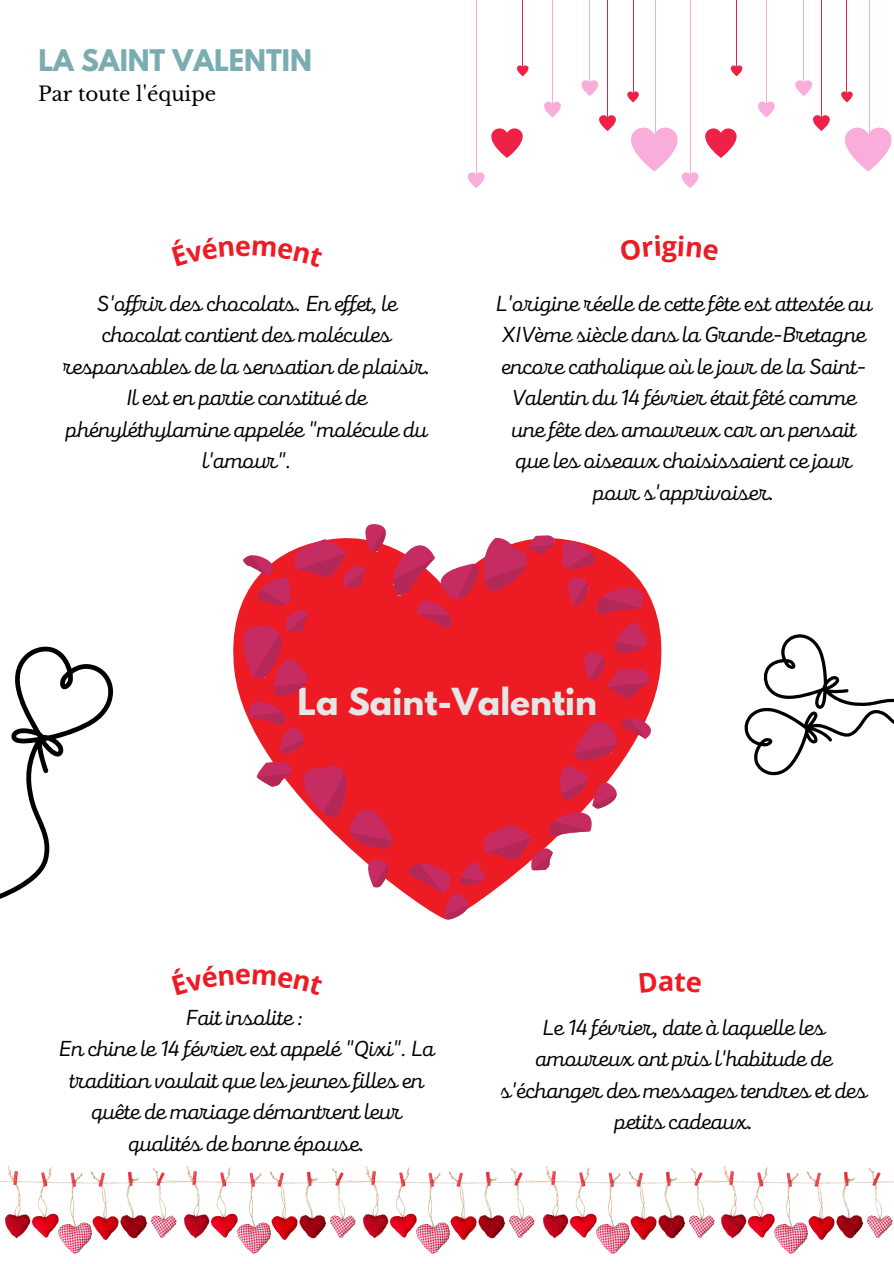
<style>
.page{position:relative;width:894px;height:1264px;background:#fff}
.page>*{position:absolute;margin:0;border:0;box-sizing:border-box;transform-origin:0 0}
.t1{font:700 33px "League Spartan";color:#e6e6e6}
.t2{font:700 27px "Open Sans";color:#ed1c24}
.t3{font:700 26.4px "League Spartan";color:#7aadb1}
.t4{font:22.5px/31.5px "Mixa";color:#000;text-align:center}
.t5{font:19.8px "Libre Baskerville";color:#000}
</style>
<div class="page">
<svg style="left:233px;top:597px;width:429px;height:137px"></svg>
<svg style="left:243px;top:524px;width:407px;height:395px"></svg>
<img style="left:0;top:1166px;width:167px;height:87px">
<img style="left:167px;top:1166px;width:178px;height:87px">
<img style="left:345px;top:1166px;width:180px;height:87px">
<img style="left:525px;top:1166px;width:178px;height:87px">
<img style="left:703px;top:1166px;width:190px;height:87px">
<hr style="left:803px;top:1px;width:1px;height:88px;background:#f9adda">
<svg style="left:795px;top:80px;width:17px;height:16px"></svg>
<hr style="left:868px;top:0;width:1px;height:159px;background:#f9adda">
<svg style="left:845px;top:123px;width:47px;height:48px"></svg>
<hr style="left:689px;top:1px;width:1px;height:174px;background:#f9adda">
<hr style="left:765px;top:0;width:1px;height:104px;background:#f9adda">
<svg style="left:758px;top:100px;width:17px;height:17px"></svg>
<hr style="left:820px;top:0;width:1px;height:118px;background:#ee2147">
<svg style="left:813px;top:114px;width:17px;height:17px"></svg>
<hr style="left:736px;top:1px;width:1px;height:68px;background:#ee2147">
<svg style="left:730px;top:65px;width:13px;height:11px"></svg>
<hr style="left:846px;top:0;width:1px;height:97px;background:#ee2147">
<svg style="left:841px;top:91px;width:12px;height:11px"></svg>
<svg style="left:491px;top:128px;width:32px;height:30px"></svg>
<hr style="left:589px;top:1px;width:1px;height:88px;background:#f9adda">
<svg style="left:581px;top:80px;width:18px;height:16px"></svg>
<hr style="left:654px;top:0;width:1px;height:159px;background:#f9adda">
<svg style="left:631px;top:123px;width:106px;height:65px"></svg>
<hr style="left:476px;top:1px;width:1px;height:174px;background:#f9adda">
<svg style="left:467px;top:172px;width:18px;height:16px"></svg>
<hr style="left:552px;top:0;width:1px;height:104px;background:#f9adda">
<svg style="left:544px;top:101px;width:17px;height:16px"></svg>
<hr style="left:607px;top:0;width:1px;height:118px;background:#ee2147">
<svg style="left:599px;top:115px;width:17px;height:16px"></svg>
<hr style="left:522px;top:1px;width:1px;height:68px;background:#ee2147">
<svg style="left:516px;top:65px;width:13px;height:11px"></svg>
<hr style="left:632px;top:0;width:1px;height:97px;background:#ee2147">
<svg style="left:627px;top:90px;width:12px;height:12px"></svg>
<svg style="left:0;top:646px;width:113px;height:253px"></svg>
<svg style="left:744px;top:634px;width:149px;height:142px"></svg>
<p class="t3" style="left:38px;top:47px;width:275px">LA SAINT VALENTIN</p>
<p class="t5" style="left:38px;top:82px;width:179px">Par toute l'équipe</p>
<p class="t4" style="left:63px;top:286px;width:368px">S'offrir des chocolats. En effet, le chocolat contient des molécules responsables de la sensation de plaisir.<br>Il est en partie constitué de phényléthylamine appelée "molécule du l'amour".</p>
<p class="t2" style="left:661px;top:227px;width:17px">g</p>
<p class="t4" style="left:495px;top:286px;width:378px">L'origine réelle de cette fête est attestée au XIVème siècle dans la Grande-Bretagne encore catholique où le jour de la Saint-Valentin du 14 février était fêté comme une fête des amoureux car on pensait que les oiseaux choisissaient ce jour pour s'apprivoiser.</p>
<p class="t1" style="left:297px;top:685px;width:301px">La Saint-Valentin</p>
<p class="t4" style="left:185px;top:999px;width:119px">Fait insolite :</p>
<p class="t4" style="left:59px;top:1031px;width:377px">En chine le 14 février est appelé "Qixi". La tradition voulait que les jeunes filles en quête de mariage démontrent leur qualités de bonne épouse.</p>
<p class="t4" style="left:500px;top:1009px;width:368px">Le 14 février, date à laquelle les amoureux ont pris l'habitude de s'échanger des messages tendres et des petits cadeaux.</p>
</div>
